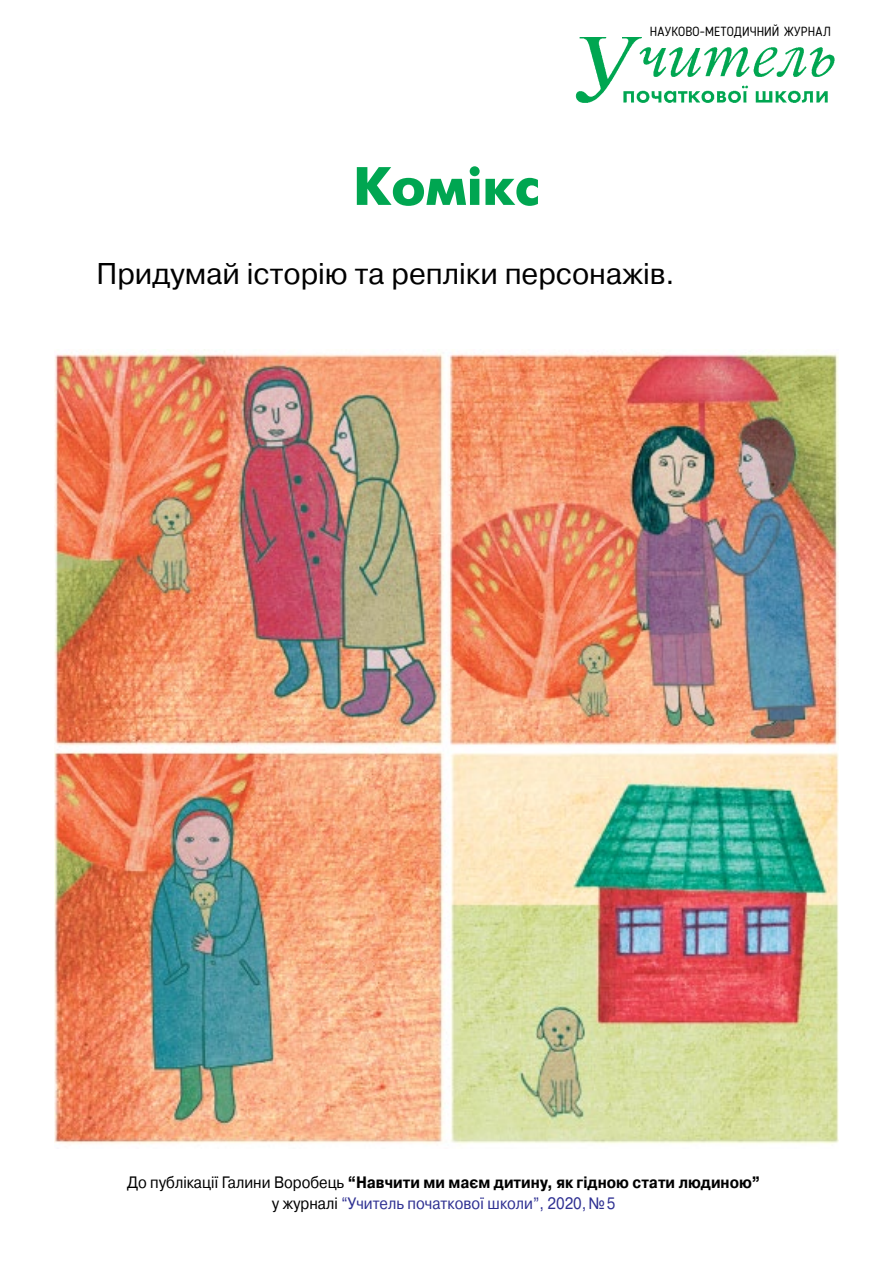
<style>
.page{position:relative;width:893px;height:1263px;background:#fff}
.page>*{position:absolute;margin:0;border:0;box-sizing:border-box;transform-origin:0 0}
.t1{font:700 54px "Futuris C";color:#00a651}
.t2{font:30px "Pragmatica C";color:#000}
.t3{font:700 16.5px/21.5px "Pragmatica C";color:#000;text-align:center;scale:.9 1}
.t4{font:12.9px "Blogger Sans";letter-spacing:.01em;color:#000}
.s1{font-weight:400}
.s2{font-weight:400;color:#2e3092}
</style>
<div class="page">
<img style="left:575px;top:38px;width:260px;height:65px">
<img style="left:54px;top:353px;width:785px;height:791px">
<h1 class="t1" style="left:353px;top:156px;width:188px">Комікс</h1>
<p class="t4" style="left:650px;top:24px;width:183px">НАУКОВО-МЕТОДИЧНИЙ ЖУРНАЛ</p>
<h2 class="t2" style="left:97px;top:257px;width:580px">Придумай історію та репліки персонажів.</h2>
<p class="t3" style="left:127px;top:1171px;width:705px"><span class="s1">До публікації Галини Воробець</span> “Навчити ми маєм дитину, як гідною стати людиною” <span class="s1">у журналі</span> <span class="s2">“Учитель початкової школи”, 2020,№5</span></p>
</div>
